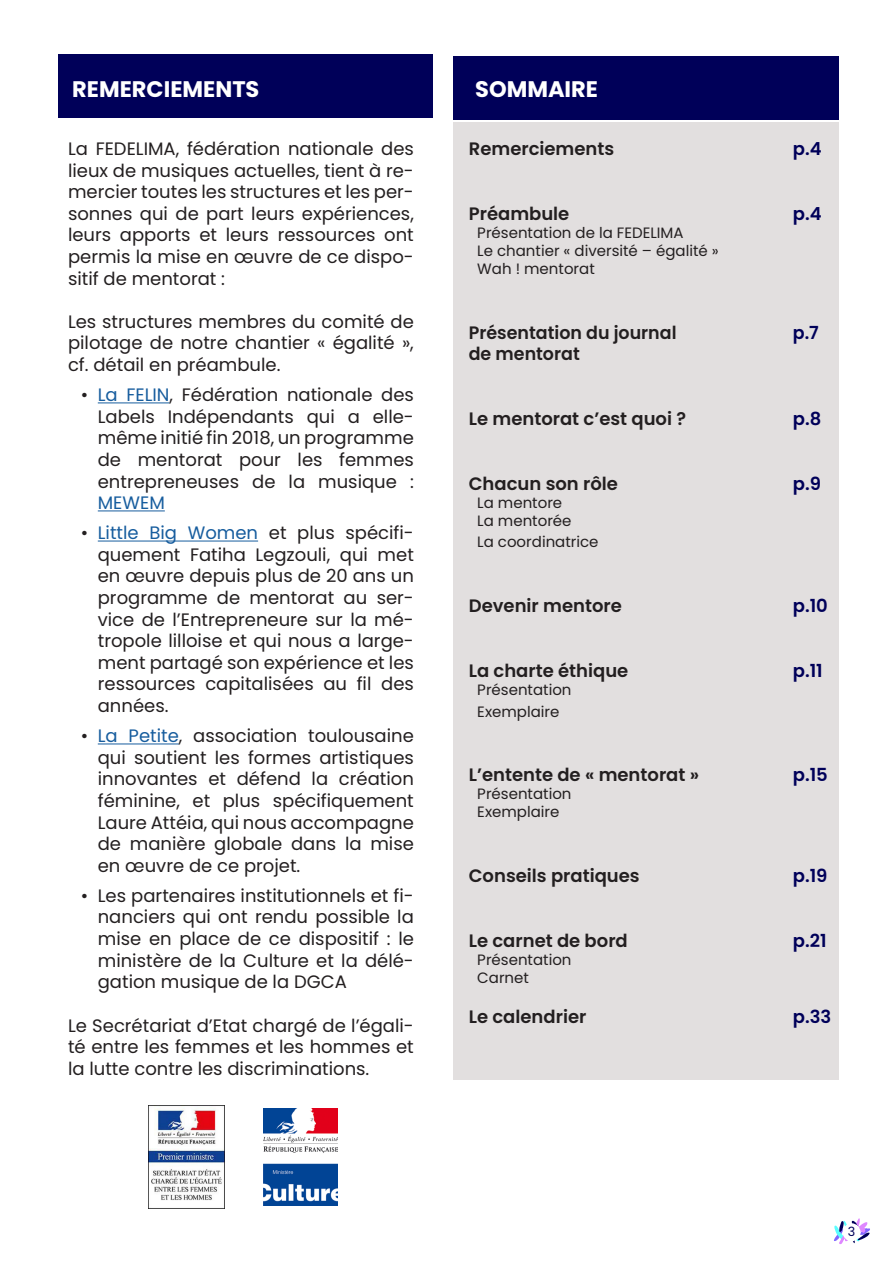
<style>
.page{position:relative;width:893px;height:1263px;background:#fff}
.page>*{position:absolute;margin:0;border:0;box-sizing:border-box;transform-origin:0 0}
.t1{font:700 22.5px "Poppins";color:#fff}
.t2{font:18px/21.6px "Poppins";color:#231f20;text-align:justify}
.t3{font:600 18px "Poppins";color:#231f20}
.t4{font:600 18px "Poppins";color:#000059}
.t5{font:15px "Poppins";color:#231f20}
.t6{font:12.75px "Poppins";color:#000059}
.s1{color:#175d9e}
.s2{font-size:13.5px;color:#231f20}
</style>
<div class="page">
<svg style="left:834px;top:1218px;width:36px;height:26px"></svg>
<div style="left:843px;top:1223px;width:18px;height:18px;background:#fff;border-radius:50%"></div>
<div style="left:453px;top:123px;width:386px;height:957px;background:#e2dfdf"></div>
<div style="left:453px;top:56px;width:386px;height:64px;background:#000059"></div>
<div style="left:58px;top:54px;width:374px;height:63px;background:#000059"></div>
<hr style="left:98px;top:402px;width:72px;height:1px;background:#175d9e">
<hr style="left:98px;top:510px;width:67px;height:1px;background:#175d9e">
<hr style="left:98px;top:541px;width:160px;height:1px;background:#175d9e">
<hr style="left:98px;top:743px;width:81px;height:1px;background:#175d9e">
<img style="left:148px;top:1105px;width:77px;height:103px">
<img style="left:263px;top:1109px;width:75px;height:96px">
<p class="t1" style="left:72px;top:77px;width:189px">REMERCIEMENTS</p>
<p class="t2" style="left:68px;top:138px;width:347px">La FEDELIMA, fédération nationale des lieux de musiques actuelles, tient à re&shy;mercier toutes les structures et les per&shy;sonnes qui de part leurs expériences, leurs apports et leurs ressources ont permis la mise en œuvre de ce dispo&shy;sitif de mentorat :</p>
<p class="t2" style="left:68px;top:311px;width:347px">Les structures membres du comité de pilotage de notre chantier « égalité », cf. détail en préambule.</p>
<p class="t2" style="left:98px;top:384px;width:318px;text-indent:-17px">• <span class="s1">La FELIN</span>, Fédération nationale des Labels Indépendants qui a elle&shy;même initié fin 2018, un programme de mentorat pour les femmes entrepreneuses de la musique :<br><span class="s1">MEWEM</span></p>
<p class="t2" style="left:98px;top:522px;width:318px;text-indent:-17px">• <span class="s1">Little Big Women</span> et plus spécifi&shy;quement Fatiha Legzouli, qui met en œuvre depuis plus de 20 ans un programme de mentorat au ser&shy;vice de l’Entrepreneure sur la mé&shy;tropole lilloise et qui nous a large&shy;ment partagé son expérience et les ressources capitalisées au fil des années.</p>
<p class="t2" style="left:98px;top:725px;width:318px;text-indent:-17px">• <span class="s1">La Petite</span>, association toulousaine qui soutient les formes artistiques innovantes et défend la création féminine, et plus spécifiquement Laure Attéia, qui nous accompagne de manière globale dans la mise en œuvre de ce projet.</p>
<p class="t2" style="left:98px;top:885px;width:318px;text-indent:-17px">• Les partenaires institutionnels et fi&shy;nanciers qui ont rendu possible la mise en place de ce dispositif : le ministère de la Culture et la délé&shy;gation musique de la DGCA</p>
<p class="t2" style="left:68px;top:1014px;width:347px">Le Secrétariat d’Etat chargé de l’égali&shy;té entre les femmes et les hommes et la lutte contre les discriminations.</p>
<p class="t1" style="left:475px;top:77px;width:124px">SOMMAIRE</p>
<p class="t3" style="left:469px;top:138px;width:147px">Remerciements</p>
<p class="t4" style="left:793px;top:138px;width:30px">p.4</p>
<p class="t3" style="left:469px;top:203px;width:102px">Préambule</p>
<p class="t4" style="left:793px;top:203px;width:30px">p.4</p>
<p class="t5" style="left:477px;top:224px;width:208px">Présentation de la FEDELIMA</p>
<p class="t5" style="left:477px;top:242px;width:243px">Le chantier « diversité – égalité »</p>
<p class="t5" style="left:477px;top:260px;width:119px">Wah ! mentorat</p>
<p class="t3" style="left:469px;top:322px;width:209px">Présentation du journal</p>
<p class="t4" style="left:793px;top:322px;width:27px">p.7</p>
<p class="t3" style="left:469px;top:343px;width:112px">de mentorat</p>
<p class="t3" style="left:469px;top:408px;width:219px">Le mentorat c’est quoi ?</p>
<p class="t4" style="left:793px;top:408px;width:30px">p.8</p>
<p class="t3" style="left:469px;top:473px;width:151px">Chacun son rôle</p>
<p class="t4" style="left:793px;top:473px;width:30px">p.9</p>
<p class="t5" style="left:477px;top:494px;width:86px">La mentore</p>
<p class="t5" style="left:477px;top:512px;width:96px">La mentorée</p>
<p class="t5" style="left:477px;top:533px;width:123px">La coordinatrice</p>
<p class="t3" style="left:469px;top:595px;width:155px">Devenir mentore</p>
<p class="t4" style="left:793px;top:595px;width:37px">p.10</p>
<p class="t3" style="left:469px;top:660px;width:161px">La charte éthique</p>
<p class="t4" style="left:793px;top:660px;width:31px">p.11</p>
<p class="t5" style="left:477px;top:681px;width:96px">Présentation</p>
<p class="t5" style="left:477px;top:703px;width:84px">Exemplaire</p>
<p class="t3" style="left:469px;top:765px;width:232px">L’entente de « mentorat »</p>
<p class="t4" style="left:793px;top:765px;width:36px">p.15</p>
<p class="t5" style="left:477px;top:785px;width:96px">Présentation</p>
<p class="t5" style="left:477px;top:803px;width:84px">Exemplaire</p>
<p class="t3" style="left:469px;top:865px;width:172px">Conseils pratiques</p>
<p class="t4" style="left:793px;top:865px;width:36px">p.19</p>
<p class="t3" style="left:469px;top:930px;width:160px">Le carnet de bord</p>
<p class="t4" style="left:793px;top:930px;width:35px">p.21</p>
<p class="t5" style="left:477px;top:951px;width:96px">Présentation</p>
<p class="t5" style="left:477px;top:969px;width:53px">Carnet</p>
<p class="t3" style="left:469px;top:1006px;width:119px">Le calendrier</p>
<p class="t4" style="left:793px;top:1006px;width:40px">p.33</p>
<p class="t6" style="left:848px;top:1224px;width:10px">3<span class="s2">3</span></p>
</div>
